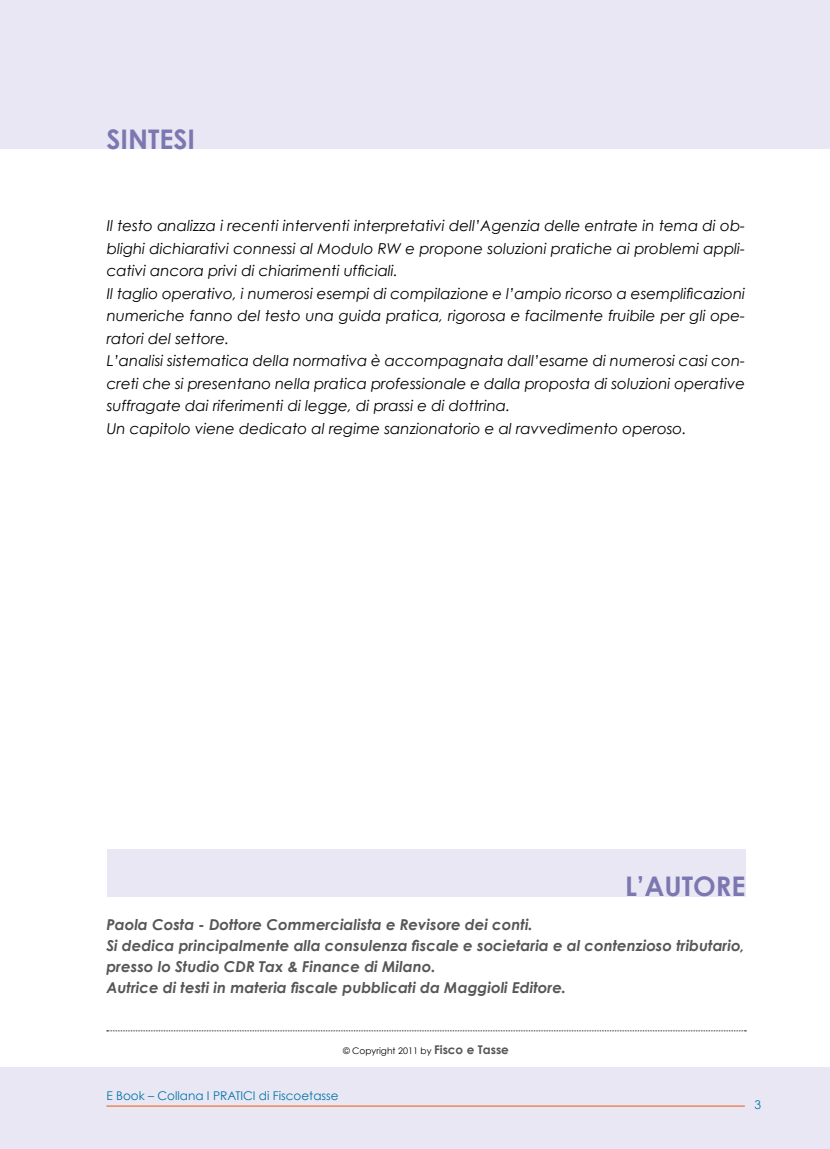
<style>
.page{position:relative;width:830px;height:1149px;background:#fff}
.page>*{position:absolute;margin:0;border:0;box-sizing:border-box;transform-origin:0 0}
.t1{font:700 27px "Century Gothic";color:#7b78b1}
.t2{font:italic 15px/22.5px "Century Gothic";color:#000}
.t3{font:italic 700 15px/21px "Century Gothic";color:#575756}
.t4{font:12px "Century Gothic";color:#0074a6}
.t5{font:9px "Century Gothic";color:#000}
.s1{font-weight:700;font-size:12px;color:#575756}
</style>
<div class="page">
<div style="left:0;top:0;width:829px;height:149px;background:#e9e7f4"></div>
<div style="left:0;top:1067px;width:829px;height:81px;background:#e9e7f4"></div>
<hr style="left:106px;top:1105px;width:638px;height:1px;background:#ea5b12">
<div style="left:107px;top:848px;width:638px;height:48px;background:#e9e7f4"></div>
<svg style="left:107px;top:1030px;width:638px;height:1px"></svg>
<h1 class="t1" style="left:106px;top:122px;width:90px">SINTESI</h1>
<p class="t2" style="left:107px;top:214px;width:639px">Il testo analizza i recenti interventi interpretativi dell’Agenzia delle entrate in tema di ob&shy;blighi dichiarativi connessi al Modulo RW e propone soluzioni pratiche ai problemi appli&shy;cativi ancora privi di chiarimenti ufficiali.<br>Il taglio operativo, i numerosi esempi di compilazione e l’ampio ricorso a esemplificazioni numeriche fanno del testo una guida pratica, rigorosa e facilmente fruibile per gli ope&shy;ratori del settore.<br>L’analisi sistematica della normativa è accompagnata dall’esame di numerosi casi con&shy;creti che si presentano nella pratica professionale e dalla proposta di soluzioni operative suffragate dai riferimenti di legge, di prassi e di dottrina.<br>Un capitolo viene dedicato al regime sanzionatorio e al ravvedimento operoso.</p>
<h1 class="t1" style="left:624px;top:869px;width:122px">L’AUTORE</h1>
<p class="t3" style="left:106px;top:913px;width:639px">Paola Costa - Dottore Commercialista e Revisore dei conti.<br>Si dedica principalmente alla consulenza fiscale e societaria e al contenzioso tributario, presso lo Studio CDR Tax &amp; Finance di Milano.<br>Autrice di testi in materia fiscale pubblicati da Maggioli Editore.</p>
<p class="t5" style="left:343px;top:1044px;width:167px">© Copyright 2011 by <span class="s1">Fisco e Tasse</span></p>
<p class="t4" style="left:106px;top:1088px;width:234px">E Book – Collana I PRATICI di Fiscoetasse</p>
<p class="t4" style="left:754px;top:1097px;width:8px">3</p>
</div>
